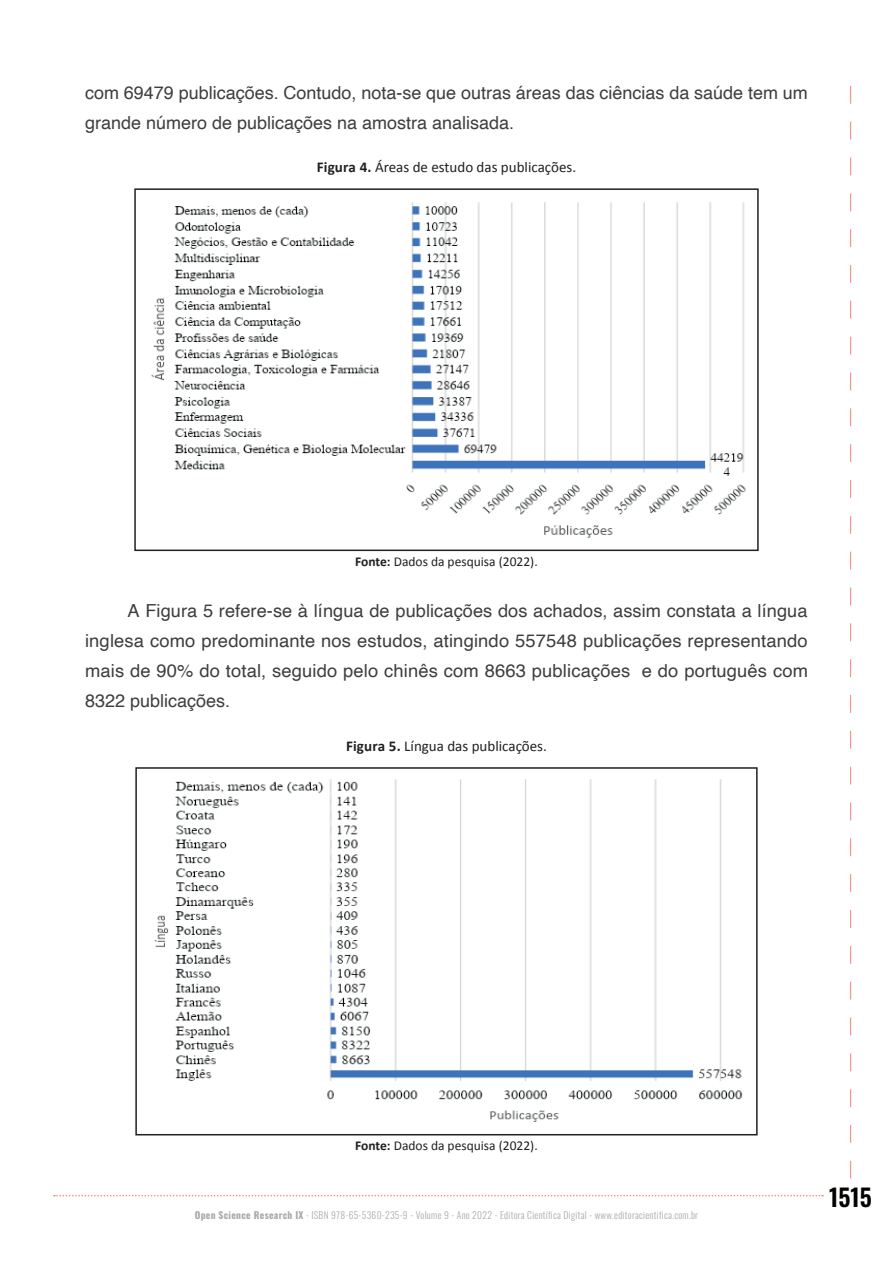
<style>
.page{position:relative;width:893px;height:1263px;background:#fff}
.page>*{position:absolute;margin:0;border:0;box-sizing:border-box;transform-origin:0 0}
.t1{font:600 24px "Oswald";color:#040101}
._04_texto{font:18px/30px "Helvetica";color:#3e3e3f}
._06_figura-quadro-ta{font:15px "Calibri";color:#231f20}
._06_fonte{font:13.5px "Calibri";color:#231f20}
.t2{font:300 9.6px "Oswald";letter-spacing:.03em;color:#a7aaaa}
.s1{font-weight:700}
</style>
<div class="page">
<svg style="left:54px;top:1195px;width:769px;height:1px"></svg>
<svg style="left:850px;top:86px;width:1px;height:1093px"></svg>
<img style="left:151px;top:202px;width:595px;height:336px">
<div style="left:134px;top:188px;width:625px;height:363px;border:2px solid #231f20"></div>
<img style="left:154px;top:779px;width:589px;height:343px">
<div style="left:135px;top:767px;width:623px;height:368px;border:2px solid #231f20"></div>
<p class="_04_texto" style="left:85px;top:78px;width:724px">com 69479 publicações. Contudo, nota-se que outras áreas das ciências da saúde tem um grande número de publicações na amostra analisada.</p>
<p class="_06_figura-quadro-ta" style="left:317px;top:157px;width:261px"><span class="s1">Figura 4.</span> Áreas de estudo das publicações.</p>
<p class="_06_fonte" style="left:355px;top:552px;width:184px"><span class="s1">Fonte:</span> Dados da pesquisa (2022).</p>
<p class="_04_texto" style="left:85px;top:596px;width:724px;text-align:justify;text-indent:43px">A Figura 5 refere-se à língua de publicações dos achados, assim constata a língua inglesa como predominante nos estudos, atingindo 557548 publicações representando mais de 90% do total, seguido pelo chinês com 8663 publicações e do português com 8322 publicações.</p>
<p class="_06_figura-quadro-ta" style="left:346px;top:735px;width:202px"><span class="s1">Figura 5.</span> Língua das publicações.</p>
<p class="_06_fonte" style="left:355px;top:1136px;width:184px"><span class="s1">Fonte:</span> Dados da pesquisa (2022).</p>
<p class="t2" style="left:195px;top:1206px;width:505px"><span class="s1">Open Science Research IX</span> - ISBN 978-65-5360-235-9 - Volume 9 - Ano 2022 - Editora Científica Digital - www.editoracientifica.com.br</p>
<h1 class="t1" style="left:829px;top:1184px;width:44px">1515</h1>
</div>
